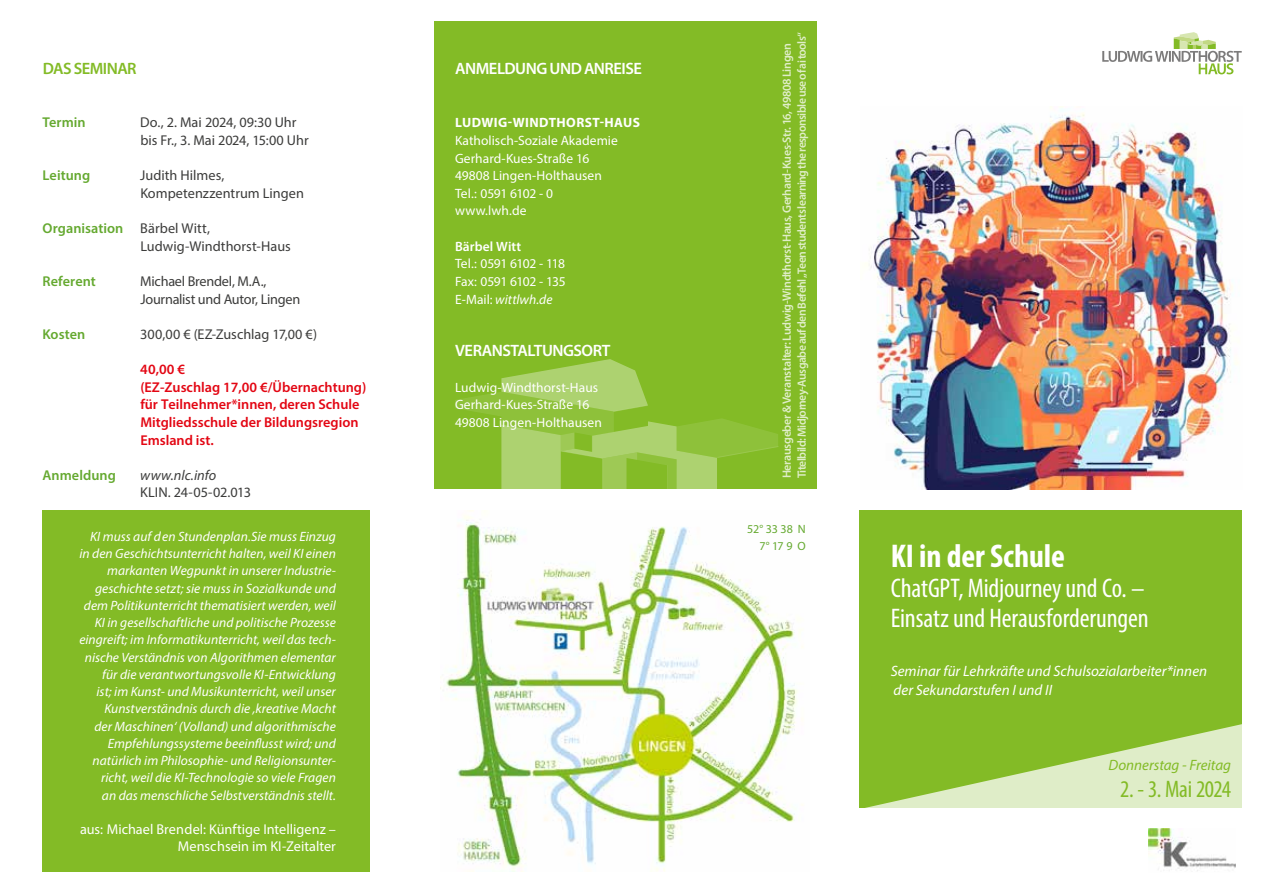
<style>
.page{position:relative;width:1263px;height:893px;background:#fff}
.page>*{position:absolute;margin:0;border:0;box-sizing:border-box;transform-origin:0 0}
.Titel{font:700 condensed 33px "Myriad Pro";color:#fff}
.Untertitel{font:condensed 27px/30px "Myriad Pro";letter-spacing:-.005em;color:#fff}
.Seite_1_Datum{font:condensed 24px "Myriad Pro";letter-spacing:-.015em;color:#83bb26}
.t1{font:600 16.5px "Myriad Pro";letter-spacing:-.03em;color:#fff}
.t2{font:600 16.5px "Myriad Pro";letter-spacing:-.03em;color:#83bb26}
.Seminarform{font:italic 15px "Myriad Pro";color:#fff}
.Seite_1_Wochentag{font:italic 15px "Myriad Pro";color:#83bb26}
.t3{font:14.25px/17.7px "Myriad Pro";color:#3c3c3b}
.t4{font:600 14.25px "Myriad Pro";color:#e30613}
.t5{font:14.25px/17.2px "Myriad Pro";color:#fff;text-align:right}
.t6{font:600 14.25px "Myriad Pro";letter-spacing:.005em;color:#65a930}
.t7{font:14.25px "Myriad Pro";letter-spacing:-.02em;color:#3c3c3b}
.t8{font:italic 14.25px "Myriad Pro";color:#3c3c3b}
.t9{font:italic 13.5px/17.2px "Myriad Pro";color:#fff;text-align:right}
.t10{font:13.5px "Myriad Pro";color:#fff}
.t11{font:13.5px "Myriad Pro";letter-spacing:-.03em;color:#fff}
.t12{font:700 13.5px "Myriad Pro";letter-spacing:.03em;color:#fff}
.t13{font:13.5px "Myriad Pro";letter-spacing:-.04em;color:#fff}
.t14{font:600 13.5px "Myriad Pro";letter-spacing:.01em;color:#fff}
.t15{font:600 12px/15px "Myriad Pro";letter-spacing:-.035em;color:#fff}
.t16{font:12px "Myriad Pro";letter-spacing:-.015em;color:#65a930}
.s1{font-weight:400;color:#3c3c3b}
.s2{font-style:normal}
</style>
<div class="page">
<img style="left:445px;top:510px;width:358px;height:362px">
<div style="left:434px;top:21px;width:382px;height:468px;background:#83bb26"></div>
<svg style="left:455px;top:359px;width:323px;height:130px"></svg>
<div style="left:859px;top:510px;width:383px;height:298px;background:#83bb26"></div>
<svg style="left:865px;top:724px;width:377px;height:84px"></svg>
<svg style="left:1102px;top:32px;width:140px;height:42px"></svg>
<img style="left:1149px;top:829px;width:86px;height:42px">
<div style="left:43px;top:510px;width:327px;height:362px;background:#83bb26"></div>
<img style="left:865px;top:106px;width:373px;height:383px">
<p class="t2" style="left:43px;top:58px;width:95px">DAS SEMINAR</p>
<p class="t6" style="left:43px;top:113px;width:45px">Termin</p>
<p class="t3" style="left:140px;top:113px;width:158px">Do., 2. Mai 2024, 09:30 Uhr</p>
<p class="t3" style="left:140px;top:131px;width:170px">bis Fr., 3. Mai 2024, 15:00 Uhr</p>
<p class="t6" style="left:43px;top:166px;width:49px">Leitung</p>
<p class="t3" style="left:140px;top:166px;width:165px">Judith Hilmes,<br>Kompetenzzentrum Lingen</p>
<p class="t6" style="left:43px;top:219px;width:169px">Organisation <span class="s1">Bärbel Witt,</span></p>
<p class="t3" style="left:140px;top:237px;width:152px">Ludwig-Windthorst-Haus</p>
<p class="t6" style="left:43px;top:272px;width:55px">Referent</p>
<p class="t3" style="left:140px;top:272px;width:128px">Michael Brendel, M.A.,</p>
<p class="t7" style="left:140px;top:290px;width:162px">Journalist und Autor, Lingen</p>
<p class="t6" style="left:43px;top:325px;width:44px">Kosten</p>
<p class="t3" style="left:140px;top:325px;width:178px">300,00 € (EZ-Zuschlag 17,00 €)</p>
<p class="t4" style="left:140px;top:360px;width:46px">40,00 €</p>
<p class="t4" style="left:140px;top:378px;width:228px">(EZ-Zuschlag 17,00 €/Übernachtung)</p>
<p class="t4" style="left:140px;top:395px;width:221px">für Teilnehmer*innen, deren Schule</p>
<p class="t4" style="left:140px;top:413px;width:220px">Mitgliedsschule der Bildungsregion</p>
<p class="t4" style="left:140px;top:431px;width:75px">Emsland ist.</p>
<p class="t6" style="left:43px;top:466px;width:75px">Anmeldung</p>
<p class="t8" style="left:140px;top:466px;width:77px">www.nlc.info</p>
<p class="t3" style="left:140px;top:484px;width:112px">KLIN. 24-05-02.013</p>
<p class="t9" style="left:79px;top:527px;width:258px">KI muss auf den Stundenplan.Sie muss Einzug in den Geschichtsunterricht halten, weil KI einen markanten Wegpunkt in unserer Industrie&shy;geschichte setzt; sie muss in Sozialkunde und dem Politikunterricht thematisiert werden, weil KI in gesellschaftliche und politische Prozesse eingreift; im Informatikunterricht, weil das tech&shy;nische Verständnis von Algorithmen elementar für die verantwortungsvolle KI-Entwicklung<br>ist; im Kunst- und Musikunterricht, weil unser Kunstverständnis durch die ‚kreative Macht<br>der Maschinen‘ (Volland) und algorithmische Empfehlungssysteme beeinflusst wird; und natürlich im Philosophie- und Religionsunter&shy;richt, weil die KI-Technologie so viele Fragen<br>an das menschliche Selbstverständnis stellt.</p>
<p class="t5" style="left:80px;top:820px;width:257px">aus: Michael Brendel: Künftige Intelligenz –<br>Menschsein im KI-Zeitalter</p>
<p class="t1" style="left:455px;top:58px;width:188px">ANMELDUNG UND ANREISE</p>
<p class="t12" style="left:455px;top:114px;width:186px">LUDWIG-WINDTHORST-HAUS</p>
<p class="t10" style="left:455px;top:132px;width:164px">Katholisch-Soziale Akademie</p>
<p class="t10" style="left:455px;top:150px;width:136px">Gerhard-Kues-Straße 16</p>
<p class="t10" style="left:455px;top:167px;width:148px">49808 Lingen-Holthausen</p>
<p class="t11" style="left:455px;top:185px;width:100px">Tel.: 0591 6102 - 0</p>
<p class="t10" style="left:455px;top:203px;width:73px">www.lwh.de</p>
<p class="t14" style="left:455px;top:238px;width:68px">Bärbel Witt</p>
<p class="t13" style="left:455px;top:255px;width:112px">Tel.: 0591 6102 - 118</p>
<p class="t11" style="left:455px;top:273px;width:112px">Fax: 0591 6102 - 135</p>
<p class="t9" style="left:455px;top:290px;width:99px"><span class="s2">E-Mail:</span> wittlwh.de</p>
<p class="t1" style="left:455px;top:340px;width:157px">VERANSTALTUNGSORT</p>
<p class="t10" style="left:455px;top:379px;width:145px">Ludwig-Windthorst-Haus</p>
<p class="t10" style="left:455px;top:396px;width:136px">Gerhard-Kues-Straße 16</p>
<p class="t10" style="left:455px;top:414px;width:148px">49808 Lingen-Holthausen</p>
<p class="t15" style="left:779px;top:478px;width:448px;rotate:-90deg">Herausgeber &amp; Veranstalter: Ludwig-Windthorst-Haus, Gerhard-Kues-Str. 16, 49808 Lingen<br>Titelbild: Midjorney-Ausgabe auf den Befehl „Teen students learning the responsible use of ai tools“</p>
<p class="t16" style="left:747px;top:521px;width:60px">52° 33 38 N</p>
<p class="t16" style="left:759px;top:539px;width:48px">7° 17 9 O</p>
<p class="Titel" style="left:891px;top:535px;width:176px">KI in der Schule</p>
<p class="Untertitel" style="left:891px;top:573px;width:259px">ChatGPT, Midjourney und Co. –<br>Einsatz und Herausforderungen</p>
<p class="Seminarform" style="left:891px;top:661px;width:318px">Seminar für Lehrkräfte und Schulsozialarbeiter*innen</p>
<p class="Seminarform" style="left:894px;top:681px;width:160px">der Sekundarstufen I und II</p>
<p class="Seite_1_Wochentag" style="left:1108px;top:756px;width:124px">Donnerstag - Freitag</p>
<p class="Seite_1_Datum" style="left:1120px;top:775px;width:112px">2. - 3. Mai 2024</p>
</div>
